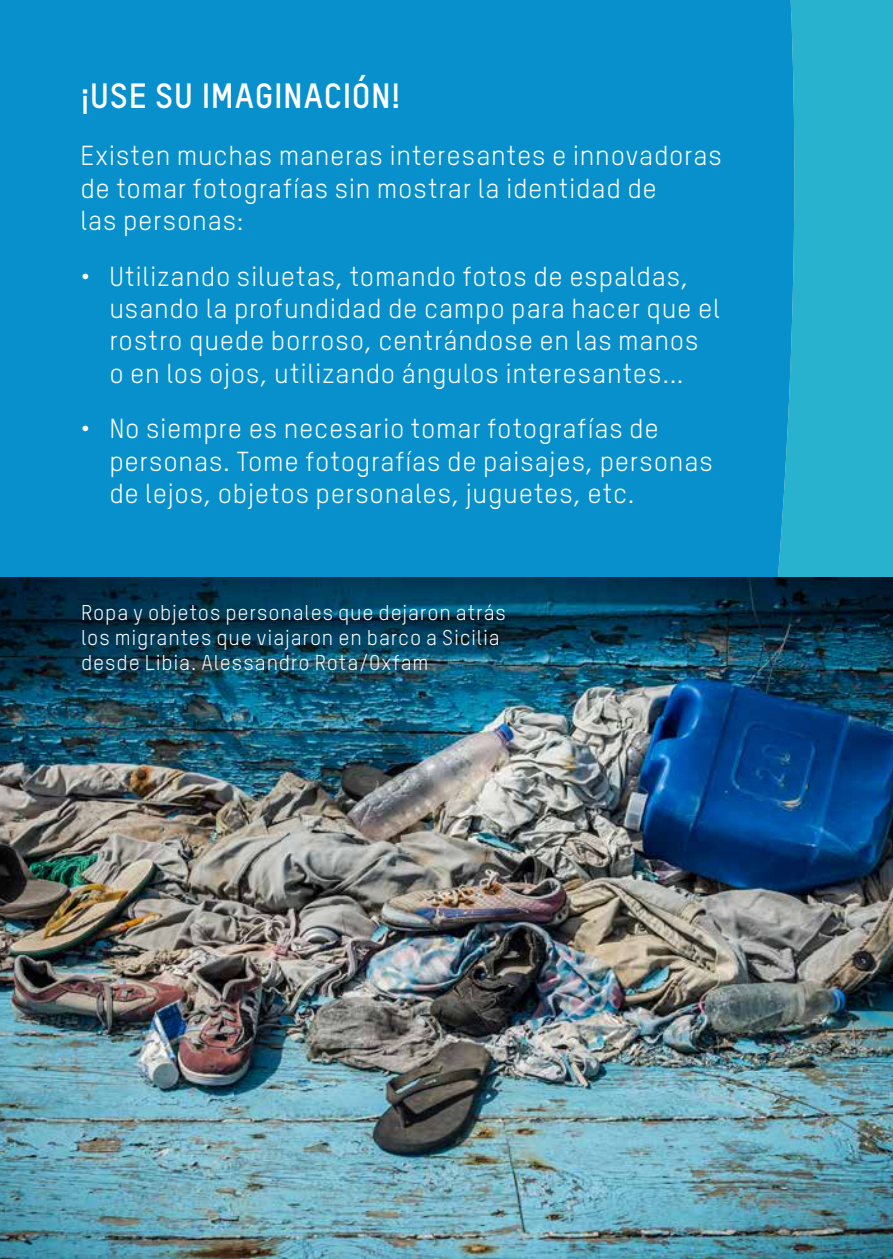
<style>
.page{position:relative;width:893px;height:1259px;background:#fff}
.page>*{position:absolute;margin:0;border:0;box-sizing:border-box;transform-origin:0 0}
.t1{font:700 34.5px "Oxfam TSTARPRO";letter-spacing:.02em;color:#fff}
.t2{font:27px/32.4px "Oxfam TSTARPRO";letter-spacing:.025em;color:#fff}
.t3{font:21px/25.2px "Oxfam TSTARPRO";letter-spacing:.035em;color:#fcfcfc}
</style>
<div class="page">
<div style="left:830px;top:0;width:63px;height:577px;background:#28b2ce"></div>
<div style="left:0;top:0;width:830px;height:577px;background:#0790cb"></div>
<img style="left:0;top:577px;width:893px;height:682px">
<p class="t1" style="left:80px;top:73px;width:322px">¡USE SU IMAGINACIÓN!</p>
<p class="t2" style="left:80px;top:139px;width:643px">Existen muchas maneras interesantes e innovadoras de tomar fotografías sin mostrar la identidad de<br>las personas:</p>
<p class="t2" style="left:109px;top:259px;width:612px;text-indent:-29px">• Utilizando siluetas, tomando fotos de espaldas, usando la profundidad de campo para hacer que el rostro quede borroso, centrándose en las manos o en los ojos, utilizando ángulos interesantes...</p>
<p class="t2" style="left:109px;top:412px;width:605px;text-indent:-29px">• No siempre es necesario tomar fotografías de personas. Tome fotografías de paisajes, personas de lejos, objetos personales, juguetes, etc.</p>
<p class="t3" style="left:81px;top:599px;width:426px">Ropa y objetos personales que dejaron atrás los migrantes que viajaron en barco a Sicilia desde Libia. Alessandro Rota/Oxfam</p>
</div>
